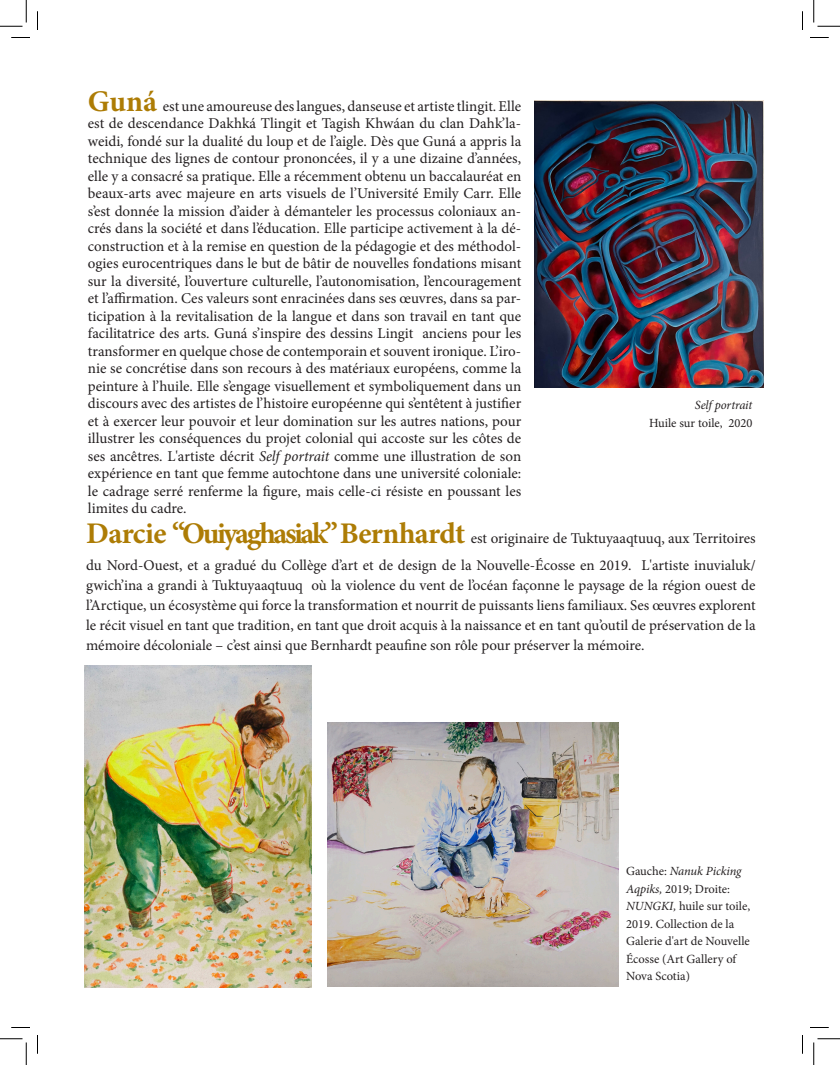
<style>
.page{position:relative;width:840px;height:1065px;background:#fff}
.page>*{position:absolute;margin:0;border:0;box-sizing:border-box;transform-origin:0 0}
.t1{font:15px/17.5px "Minion Pro";color:#231f20;text-align:justify}
.t2{font:12.5px/17.5px "Minion Pro";color:#231f20}
.t3{font:italic 12.5px "Minion Pro";letter-spacing:-.01em;color:#231f20}
.s1{font-weight:700;font-size:30px;color:#ad7c05}
.s2{font-style:italic}
</style>
<div class="page">
<img style="left:534px;top:101px;width:230px;height:286px">
<img style="left:84px;top:665px;width:228px;height:322px">
<img style="left:327px;top:723px;width:291px;height:263px">
<svg style="left:11px;top:37px;width:19px;height:1px"></svg>
<svg style="left:810px;top:37px;width:19px;height:1px"></svg>
<svg style="left:11px;top:1027px;width:19px;height:1px"></svg>
<svg style="left:810px;top:1027px;width:19px;height:1px"></svg>
<svg style="left:37px;top:11px;width:1px;height:19px"></svg>
<svg style="left:37px;top:1035px;width:1px;height:19px"></svg>
<svg style="left:802px;top:11px;width:1px;height:19px"></svg>
<svg style="left:802px;top:1035px;width:1px;height:19px"></svg>
<svg style="left:0;top:0;width:27px;height:27px"></svg>
<svg style="left:0;top:1039px;width:27px;height:26px"></svg>
<svg style="left:814px;top:0;width:26px;height:27px"></svg>
<svg style="left:814px;top:1039px;width:26px;height:26px"></svg>
<p class="t1" style="left:88px;top:97px;width:435px"><span class="s1">Guná</span> est une amoureuse des langues, danseuse et artiste tlingit. Elle est de descendance Dakhká Tlingit et Tagish Khwáan du clan Dahk’la&shy;weidi, fondé sur la dualité du loup et de l’aigle. Dès que Guná a appris la technique des lignes de contour prononcées, il y a une dizaine d’années, elle y a consacré sa pratique. Elle a récemment obtenu un baccalauréat en beaux-arts avec majeure en arts visuels de l’Université Emily Carr. Elle s’est donnée la mission d’aider à démanteler les processus coloniaux an&shy;crés dans la société et dans l’éducation. Elle participe activement à la dé&shy;construction et à la remise en question de la pédagogie et des méthodol&shy;ogies eurocentriques dans le but de bâtir de nouvelles fondations misant sur la diversité, l’ouverture culturelle, l’autonomisation, l’encouragement et l’affirmation. Ces valeurs sont enracinées dans ses œuvres, dans sa par&shy;ticipation à la revitalisation de la langue et dans son travail en tant que facilitatrice des arts. Guná s’inspire des dessins Lingit anciens pour les transformer en quelque chose de contemporain et souvent ironique. L’iro&shy;nie se concrétise dans son recours à des matériaux européens, comme la peinture à l’huile. Elle s’engage visuellement et symboliquement dans un discours avec des artistes de l’histoire européenne qui s’entêtent à justifier et à exercer leur pouvoir et leur domination sur les autres nations, pour illustrer les conséquences du projet colonial qui accoste sur les côtes de ses ancêtres. L'artiste décrit <span class="s2">Self portrait</span> comme une illustration de son expérience en tant que femme autochtone dans une université coloniale: le cadrage serré renferme la figure, mais celle-ci résiste en poussant les limites du cadre.</p>
<p class="t1" style="left:86px;top:524px;width:671px;line-height:27.5px"><span class="s1">Darcie “Ouiyaghasiak” Bernhardt</span> est originaire de Tuktuyaaqtuuq, aux Territoires du Nord-Ouest, et a gradué du Collège d’art et de design de la Nouvelle-Écosse en 2019. L'artiste inuvialuk/</p>
<p class="t1" style="left:86px;top:576px;width:671px;line-height:20px">gwich’ina a grandi à Tuktuyaaqtuuq où la violence du vent de l’océan façonne le paysage de la région ouest de l’Arctique, un écosystème qui force la transformation et nourrit de puissants liens familiaux. Ses œuvres explorent le récit visuel en tant que tradition, en tant que droit acquis à la naissance et en tant qu’outil de préservation de la mémoire décoloniale – c’est ainsi que Bernhardt peaufine son rôle pour préserver la mémoire.</p>
<p class="t3" style="left:695px;top:397px;width:59px">Self portrait</p>
<p class="t2" style="left:649px;top:414px;width:105px">Huile sur toile, 2020</p>
<p class="t2" style="left:626px;top:862px;width:117px">Gauche: <span class="s2">Nanuk Picking<br>Aqpiks,</span> 2019; Droite:</p>
<p class="t2" style="left:626px;top:897px;width:126px"><span class="s2">NUNGKI,</span> huile sur toile,<br>2019. Collection de la<br>Galerie d'art de Nouvelle<br>Écosse (Art Gallery of<br>Nova Scotia)</p>
</div>
